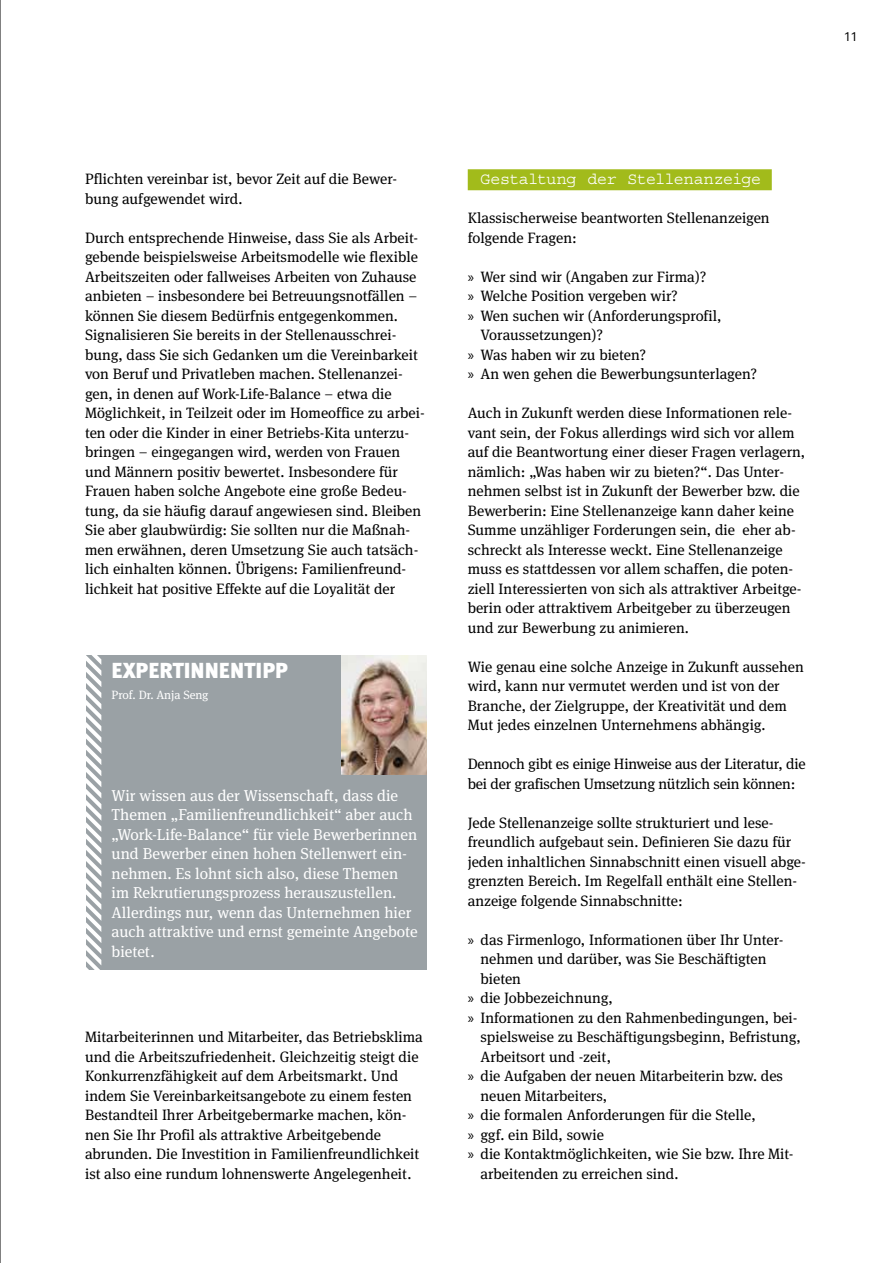
<style>
.page{position:relative;width:893px;height:1263px;background:#fff}
.page>*{position:absolute;margin:0;border:0;box-sizing:border-box;transform-origin:0 0}
.t1{font:900 21.75px "Meta OT";color:#fff}
.t2{font:16.5px "Courier Std";letter-spacing:-.02em;color:#fff}
.t3{font:15.75px/19.5px "Meta Serif OT";color:#fff}
.t4{font:15px/19.5px "Meta Serif OT";color:#000}
.t5{font:13.5px "Meta OT Norm";color:#000}
.t6{font:12px "Meta Serif OT";letter-spacing:-.005em;color:#fff}
.s1{font-family:"Myriad Pro"}
</style>
<div class="page">
<hr style="left:0;top:0;width:1px;height:1263px;background:#000">
<div style="left:468px;top:169px;width:304px;height:21px;background:#a2bb1b"></div>
<div style="left:86px;top:656px;width:340px;height:314px;background:#9aa1a5"></div>
<svg style="left:86px;top:655px;width:16px;height:315px"></svg>
<img style="left:341px;top:656px;width:85px;height:118px">
<p class="t5" style="left:844px;top:28px;width:13px">11</p>
<p class="t4" style="left:85px;top:169px;width:314px">Pflichten vereinbar ist, bevor Zeit auf die Bewer&shy;bung aufgewendet wird.</p>
<p class="t4" style="left:85px;top:228px;width:341px">Durch entsprechende Hinweise, dass Sie als Arbeit&shy;gebende beispielsweise Arbeitsmodelle wie flexible Arbeitszeiten oder fallweises Arbeiten von Zuhause anbieten – insbesondere bei Betreuungsnotfällen – können Sie diesem Bedürfnis entgegenkommen.<br>Signalisieren Sie bereits in der Stellenausschrei&shy;bung, dass Sie sich Gedanken um die Vereinbarkeit von Beruf und Privatleben machen. Stellenanzei&shy;gen, in denen auf Work-Life-Balance – etwa die Möglichkeit, in Teilzeit oder im Homeoffice zu arbei&shy;ten oder die Kinder in einer Betriebs-Kita unterzu&shy;bringen – eingegangen wird, werden von Frauen und Männern positiv bewertet. Insbesondere für Frauen haben solche Angebote eine große Bedeu&shy;tung, da sie häufig darauf angewiesen sind. Bleiben Sie aber glaubwürdig: Sie sollten nur die Maßnah&shy;men erwähnen, deren Umsetzung Sie auch tatsäch&shy;lich einhalten können. Übrigens: Familienfreund&shy;lichkeit hat positive Effekte auf die Loyalität der</p>
<h1 class="t1" style="left:112px;top:658px;width:178px">EXPERTINNENTIPP</h1>
<p class="t6" style="left:112px;top:687px;width:98px">Prof. Dr. Anja Seng</p>
<p class="t3" style="left:112px;top:786px;width:308px">Wir wissen aus der Wissenschaft, dass die Themen „Familienfreundlichkeit“ aber auch „Work-Life-Balance“ für viele Bewerberinnen und Bewerber einen hohen Stellenwert ein&shy;nehmen. Es lohnt sich also, diese Themen im Rekrutierungsprozess herauszustellen.<br>Allerdings nur, wenn das Unternehmen hier auch attraktive und ernst gemeinte Angebote bietet.</p>
<p class="t4" style="left:85px;top:1027px;width:339px">Mitarbeiterinnen und Mitarbeiter, das Betriebsklima und die Arbeitszufriedenheit. Gleichzeitig steigt die Konkurrenzfähigkeit auf dem Arbeitsmarkt. Und indem Sie Vereinbarkeitsangebote zu einem festen Bestandteil Ihrer Arbeitgebermarke machen, kön&shy;nen Sie Ihr Profil als attraktive Arbeitgebende abrunden. Die Investition in Familienfreundlichkeit ist also eine rundum lohnenswerte Angelegenheit.</p>
<p class="t2" style="left:480px;top:170px;width:282px">Gestaltung der Stellenanzeige</p>
<p class="t4" style="left:468px;top:208px;width:303px">Klassischerweise beantworten Stellenanzeigen folgende Fragen:</p>
<p class="t4" style="left:468px;top:267px;width:240px"><span class="s1">»</span> Wer sind wir (Angaben zur Firma)?</p>
<p class="t4" style="left:468px;top:286px;width:212px"><span class="s1">»</span> Welche Position vergeben wir?</p>
<p class="t4" style="left:468px;top:306px;width:255px"><span class="s1">»</span> Wen suchen wir (Anforderungsprofil,</p>
<p class="t4" style="left:480px;top:325px;width:124px">Voraussetzungen)?</p>
<p class="t4" style="left:468px;top:345px;width:180px"><span class="s1">»</span> Was haben wir zu bieten?</p>
<p class="t4" style="left:468px;top:364px;width:291px"><span class="s1">»</span> An wen gehen die Bewerbungsunterlagen?</p>
<p class="t4" style="left:468px;top:403px;width:339px">Auch in Zukunft werden diese Informationen rele&shy;vant sein, der Fokus allerdings wird sich vor allem auf die Beantwortung einer dieser Fragen verlagern, nämlich: „Was haben wir zu bieten?“. Das Unter&shy;nehmen selbst ist in Zukunft der Bewerber bzw. die Bewerberin: Eine Stellenanzeige kann daher keine Summe unzähliger Forderungen sein, die eher ab&shy;schreckt als Interesse weckt. Eine Stellenanzeige muss es stattdessen vor allem schaffen, die poten&shy;ziell Interessierten von sich als attraktiver Arbeitge&shy;berin oder attraktivem Arbeitgeber zu überzeugen und zur Bewerbung zu animieren.</p>
<p class="t4" style="left:468px;top:657px;width:338px">Wie genau eine solche Anzeige in Zukunft aussehen wird, kann nur vermutet werden und ist von der Branche, der Zielgruppe, der Kreativität und dem Mut jedes einzelnen Unternehmens abhängig.</p>
<p class="t4" style="left:468px;top:754px;width:339px">Dennoch gibt es einige Hinweise aus der Literatur, die bei der grafischen Umsetzung nützlich sein können:</p>
<p class="t4" style="left:468px;top:813px;width:340px">Jede Stellenanzeige sollte strukturiert und lese&shy;freundlich aufgebaut sein. Definieren Sie dazu für jeden inhaltlichen Sinnabschnitt einen visuell abge&shy;grenzten Bereich. Im Regelfall enthält eine Stellen&shy;anzeige folgende Sinnabschnitte:</p>
<p class="t4" style="left:468px;top:930px;width:317px"><span class="s1">»</span> das Firmenlogo, Informationen über Ihr Unter-</p>
<p class="t4" style="left:480px;top:949px;width:288px">nehmen und darüber, was Sie Beschäftigten</p>
<p class="t4" style="left:480px;top:969px;width:42px">bieten</p>
<p class="t4" style="left:468px;top:988px;width:147px"><span class="s1">»</span> die Jobbezeichnung,</p>
<p class="t4" style="left:468px;top:1008px;width:331px"><span class="s1">»</span> Informationen zu den Rahmenbedingungen, bei-</p>
<p class="t4" style="left:480px;top:1027px;width:322px">spielsweise zu Beschäftigungsbeginn, Befristung,</p>
<p class="t4" style="left:480px;top:1047px;width:132px">Arbeitsort und -zeit,</p>
<p class="t4" style="left:468px;top:1066px;width:317px"><span class="s1">»</span> die Aufgaben der neuen Mitarbeiterin bzw. des</p>
<p class="t4" style="left:480px;top:1086px;width:128px">neuen Mitarbeiters,</p>
<p class="t4" style="left:468px;top:1105px;width:290px"><span class="s1">»</span> die formalen Anforderungen für die Stelle,</p>
<p class="t4" style="left:468px;top:1125px;width:138px"><span class="s1">»</span> ggf. ein Bild, sowie</p>
<p class="t4" style="left:468px;top:1144px;width:327px"><span class="s1">»</span> die Kontaktmöglichkeiten, wie Sie bzw. Ihre Mit-</p>
<p class="t4" style="left:480px;top:1164px;width:200px">arbeitenden zu erreichen sind.</p>
</div>
